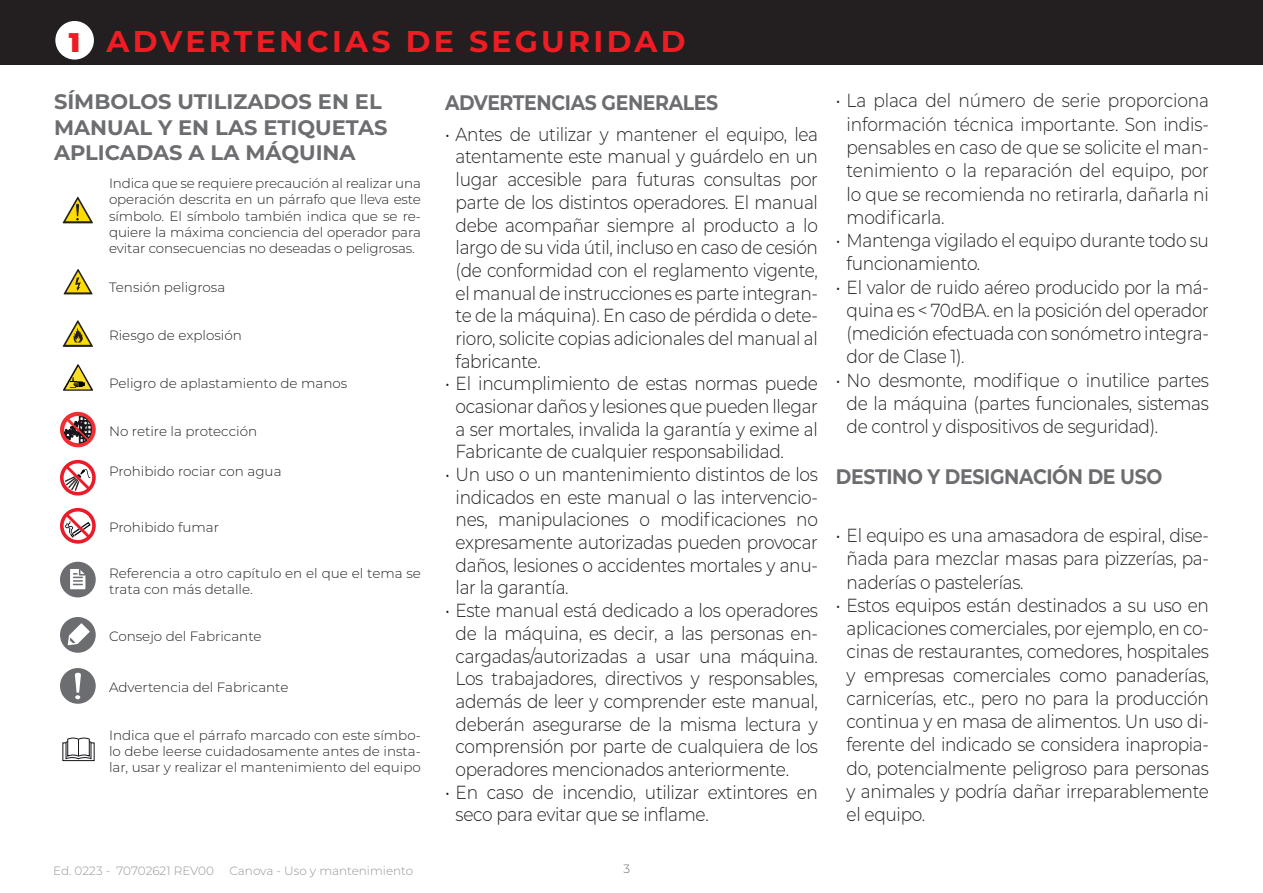
<style>
.page{position:relative;width:1263px;height:893px;background:#fff}
.page>*{position:absolute;margin:0;border:0;box-sizing:border-box;transform-origin:0 0}
.Titoli_rossi_IT{font:700 30px "Montserrat";letter-spacing:.11em;color:#ee1d23}
.Testo_corrente_9_pt{font:900 27px "Montserrat";color:#ee1d23}
.Sottotitolo_IT{font:700 21px/25.5px "Montserrat";letter-spacing:-.01em;color:#6c6d70}
.Sottotitolo_IT-2{font:700 21px "Montserrat";letter-spacing:-.01em;color:#6c6d70;scale:.9 1}
.t1{font:300 18.9px/22.6px "Montserrat";letter-spacing:-.02em;color:#231f20;text-align:justify;scale:.9 1}
.Testo_corrente_9_pt-2{font:300 13.5px/16.2px "Montserrat";color:#231f20;text-align:justify}
.t2{font:300 12px "Montserrat";color:#939598}
.t3{font:300 12px "Montserrat";color:#6c6d70}
</style>
<div class="page">
<div style="left:0;top:0;width:1263px;height:65px;background:#231f20"></div>
<div style="left:55px;top:21px;width:39px;height:39px;background:#fff;border-radius:50%"></div>
<svg style="left:63px;top:197px;width:30px;height:26px"></svg>
<svg style="left:64px;top:269px;width:29px;height:25px"></svg>
<svg style="left:63px;top:320px;width:30px;height:27px"></svg>
<svg style="left:63px;top:364px;width:30px;height:27px"></svg>
<svg style="left:60px;top:412px;width:36px;height:35px"></svg>
<svg style="left:60px;top:460px;width:36px;height:36px"></svg>
<svg style="left:60px;top:508px;width:36px;height:36px"></svg>
<div style="left:60px;top:562px;width:36px;height:35px;background:#6c6d70;border-radius:50%"></div>
<svg style="left:70px;top:569px;width:15px;height:20px"></svg>
<div style="left:60px;top:617px;width:36px;height:36px;background:#6c6d70;border-radius:50%"></div>
<svg style="left:68px;top:623px;width:22px;height:22px"></svg>
<div style="left:60px;top:668px;width:36px;height:36px;background:#6c6d70;border-radius:50%"></div>
<svg style="left:75px;top:672px;width:6px;height:27px"></svg>
<div style="left:63px;top:743px;width:31px;height:18px;background:#8b898c"></div>
<div style="left:63px;top:743px;width:31px;height:18px;border:1px solid #17141a"></div>
<svg style="left:66px;top:737px;width:25px;height:22px"></svg>
<p class="Titoli_rossi_IT" style="left:107px;top:20px;width:580px">ADVERTENCIAS DE SEGURIDAD</p>
<p class="Testo_corrente_9_pt" style="left:69px;top:22px;width:13px">1</p>
<p class="Sottotitolo_IT" style="left:54px;top:88px;width:335px">SÍMBOLOS UTILIZADOS EN EL<br>MANUAL Y EN LAS ETIQUETAS<br>APLICADAS A LA MÁQUINA</p>
<p class="Testo_corrente_9_pt-2" style="left:109px;top:175px;width:313px">Indica que se requiere precaución al realizar una operación descrita en un párrafo que lleva este símbolo. El símbolo también indica que se re&shy;quiere la máxima conciencia del operador para evitar consecuencias no deseadas o peligrosas.</p>
<p class="Testo_corrente_9_pt-2" style="left:109px;top:279px;width:118px">Tensión peligrosa</p>
<p class="Testo_corrente_9_pt-2" style="left:109px;top:327px;width:134px">Riesgo de explosión</p>
<p class="Testo_corrente_9_pt-2" style="left:109px;top:375px;width:240px">Peligro de aplastamiento de manos</p>
<p class="Testo_corrente_9_pt-2" style="left:109px;top:423px;width:150px">No retire la protección</p>
<p class="Testo_corrente_9_pt-2" style="left:109px;top:463px;width:174px">Prohibido rociar con agua</p>
<p class="Sottotitolo_IT-2" style="left:445px;top:87px;width:305px">ADVERTENCIAS GENERALES</p>
<p class="t1" style="left:456px;top:122px;width:404px;text-indent:-11px">• Antes de utilizar y mantener el equipo, lea atentamente este manual y guárdelo en un lugar accesible para futuras consultas por parte de los distintos operadores. El manual debe acompañar siempre al producto a lo largo de su vida útil, incluso en caso de cesión (de conformidad con el reglamento vigente, el manual de instrucciones es parte integran&shy;te de la máquina). En caso de pérdida o dete&shy;rioro, solicite copias adicionales del manual al fabricante.</p>
<p class="t1" style="left:456px;top:372px;width:404px;text-indent:-11px">• El incumplimiento de estas normas puede ocasionar daños y lesiones que pueden llegar a ser mortales, invalida la garantía y exime al Fabricante de cualquier responsabilidad.</p>
<p class="t1" style="left:456px;top:462px;width:404px;text-indent:-11px">• Un uso o un mantenimiento distintos de los indicados en este manual o las intervencio&shy;nes, manipulaciones o modificaciones no expresamente autorizadas pueden provocar daños, lesiones o accidentes mortales y anu&shy;lar la garantía.</p>
<p class="t1" style="left:456px;top:598px;width:404px;text-indent:-11px">• Este manual está dedicado a los operadores de la máquina, es decir, a las personas en&shy;cargadas/autorizadas a usar una máquina.<br>Los trabajadores, directivos y responsables, además de leer y comprender este manual, deberán asegurarse de la misma lectura y comprensión por parte de cualquiera de los operadores mencionados anteriormente.</p>
<p class="t1" style="left:456px;top:780px;width:404px;text-indent:-11px">• En caso de incendio, utilizar extintores en seco para evitar que se inflame.</p>
<p class="Testo_corrente_9_pt-2" style="left:109px;top:519px;width:112px">Prohibido fumar</p>
<p class="Testo_corrente_9_pt-2" style="left:109px;top:565px;width:313px">Referencia a otro capítulo en el que el tema se trata con más detalle.</p>
<p class="Testo_corrente_9_pt-2" style="left:109px;top:628px;width:154px">Consejo del Fabricante</p>
<p class="Testo_corrente_9_pt-2" style="left:109px;top:679px;width:181px">Advertencia del Fabricante</p>
<p class="Testo_corrente_9_pt-2" style="left:109px;top:727px;width:313px">Indica que el párrafo marcado con este símbo&shy;lo debe leerse cuidadosamente antes de insta&shy;lar, usar y realizar el mantenimiento del equipo</p>
<p class="t2" style="left:53px;top:863px;width:162px">Ed. 0223 - 70702621 REV00</p>
<p class="t2" style="left:229px;top:863px;width:185px">Canova - Uso y mantenimiento</p>
<p class="t3" style="left:624px;top:860px;width:8px">3</p>
<p class="t1" style="left:847px;top:88px;width:404px;line-height:23.2px;text-indent:-11px">• La placa del número de serie proporciona información técnica importante. Son indis&shy;pensables en caso de que se solicite el man&shy;tenimiento o la reparación del equipo, por lo que se recomienda no retirarla, dañarla ni modificarla.</p>
<p class="t1" style="left:847px;top:228px;width:404px;line-height:23.2px;text-indent:-11px">• Mantenga vigilado el equipo durante todo su funcionamiento.</p>
<p class="t1" style="left:847px;top:275px;width:404px;line-height:23.2px;text-indent:-11px">• El valor de ruido aéreo producido por la má&shy;quina es &lt; 70dBA. en la posición del operador (medición efectuada con sonómetro integra&shy;dor de Clase 1).</p>
<p class="t1" style="left:847px;top:368px;width:404px;line-height:23.2px;text-indent:-11px">• No desmonte, modifique o inutilice partes de la máquina (partes funcionales, sistemas de control y dispositivos de seguridad).</p>
<p class="Sottotitolo_IT-2" style="left:836px;top:462px;width:364px">DESTINO Y DESIGNACIÓN DE USO</p>
<p class="t1" style="left:847px;top:523px;width:404px;line-height:23.2px;text-indent:-11px">• El equipo es una amasadora de espiral, dise&shy;ñada para mezclar masas para pizzerías, pa&shy;naderías o pastelerías.</p>
<p class="t1" style="left:847px;top:593px;width:404px;line-height:23.2px;text-indent:-11px">• Estos equipos están destinados a su uso en aplicaciones comerciales, por ejemplo, en co&shy;cinas de restaurantes, comedores, hospitales y empresas comerciales como panaderías, carnicerías, etc., pero no para la producción continua y en masa de alimentos. Un uso di&shy;ferente del indicado se considera inapropia&shy;do, potencialmente peligroso para personas y animales y podría dañar irreparablemente el equipo.</p>
</div>
